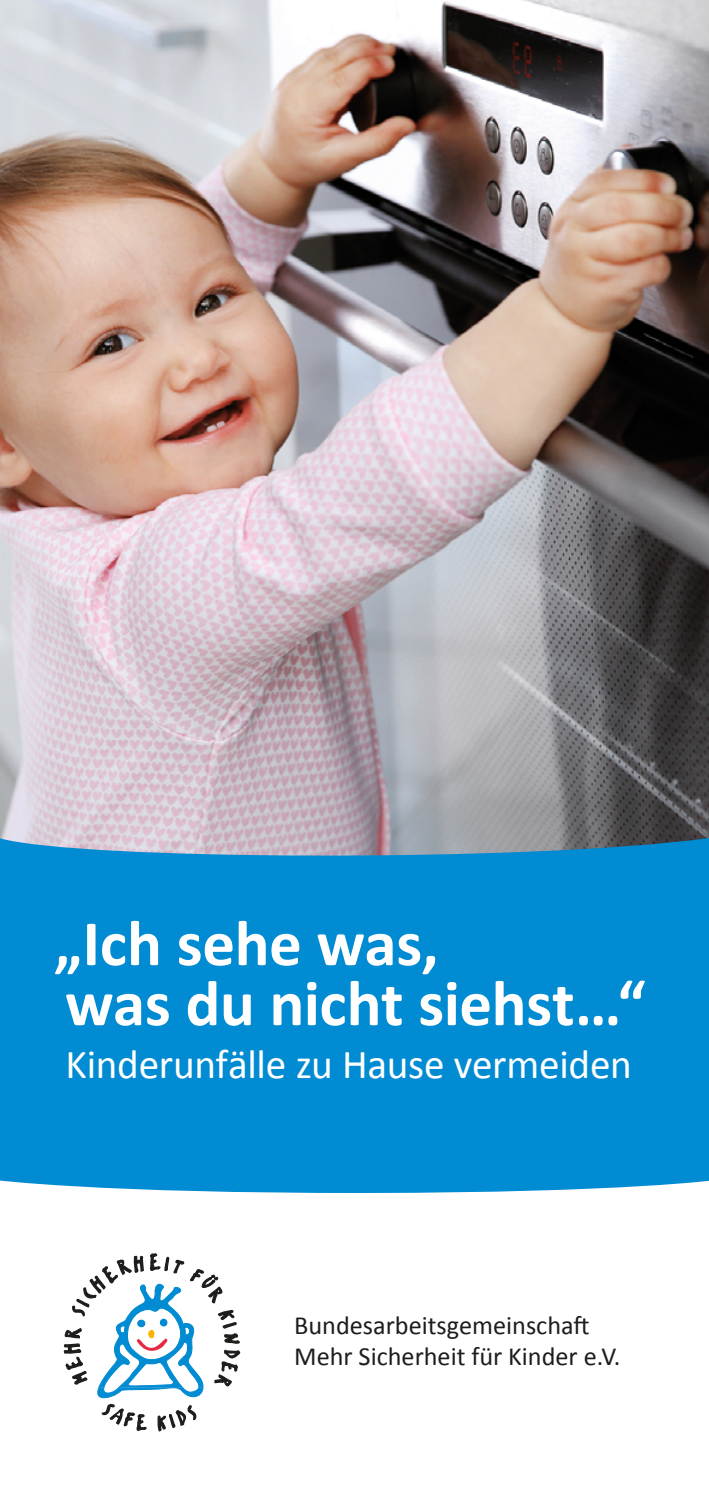
<style>
.page{position:relative;width:709px;height:1489px;background:#fff}
.page>*{position:absolute;margin:0;border:0;box-sizing:border-box;transform-origin:0 0}
.t1{font:700 65px/60px "Calibri";letter-spacing:-.005em;color:#fff}
.t2{font:41.25px "Calibri";letter-spacing:-.01em;color:#fff}
.t3{font:26.25px/31.5px "Calibri";color:#1d1d1b}
</style>
<div class="page">
<div style="left:0;top:858px;width:709px;height:335px;background:#008bd2"></div>
<img style="left:0;top:0;width:709px;height:858px">
<svg style="left:64px;top:1253px;width:176px;height:178px"></svg>
<h1 class="t1" style="left:54px;top:911px;width:593px">„Ich sehe was,<br>was du nicht siehst…“</h1>
<h2 class="t2" style="left:65px;top:1035px;width:568px">Kinderunfälle zu Hause vermeiden</h2>
<p class="t3" style="left:294px;top:1308px;width:327px">Bundesarbeitsgemeinschaft<br>Mehr Sicherheit für Kinder e.V.</p>
</div>
